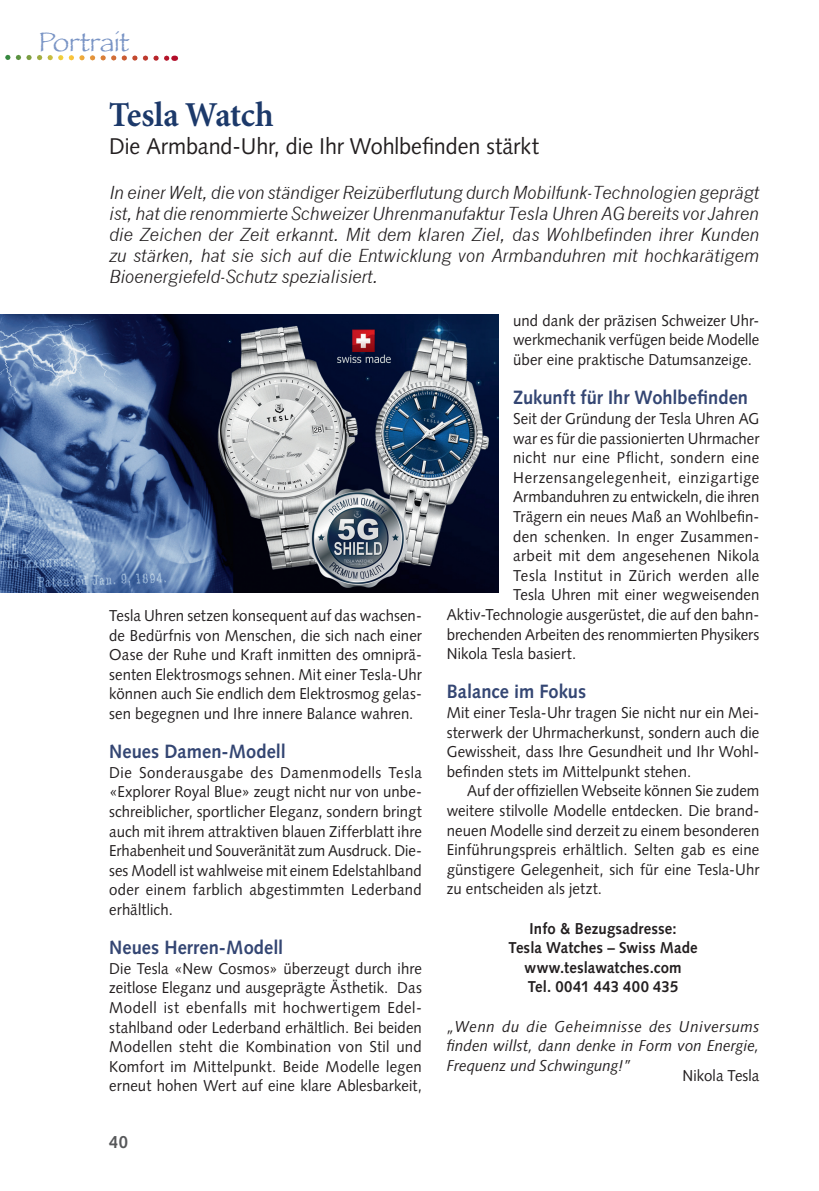
<style>
.page{position:relative;width:819px;height:1191px;background:#fff}
.page>*{position:absolute;margin:0;border:0;box-sizing:border-box;transform-origin:0 0}
.t1{font:700 35px "Minion";letter-spacing:-.005em;color:#1c396a;scale:.95 1}
.t2{font:28px "Papyrus";letter-spacing:-.005em;color:#7994c5;scale:.95 1}
.t3{font:22.75px "Winterthur";letter-spacing:-.005em;color:#231f20;scale:.95 1}
.t4{font:700 19.25px "Winterthur";letter-spacing:.005em;color:#344673;scale:.95 1}
.t5{font:italic 17.5px/21px "News Gothic";letter-spacing:-.01em;color:#231f20;text-align:justify}
.t6{font:700 17.5px "Winterthur";color:#57585a;scale:.95 1}
.t7{font:15.75px/19.6px "Winterthur";letter-spacing:.005em;color:#231f20;text-align:justify;scale:.95 1}
.t8{font:italic 15.75px/19.6px "Winterthur";letter-spacing:.005em;color:#231f20;text-align:justify;scale:.95 1}
.t9{font:700 15.75px/19.6px "Winterthur";letter-spacing:.01em;color:#231f20;text-align:center;scale:.95 1}
.t10{font:15.75px "Winterthur";letter-spacing:.025em;color:#231f20;scale:.95 1}
.t11{font:15.75px "Winterthur";letter-spacing:.04em;color:#231f20;scale:.95 1}
.t12{font:15.75px "Winterthur";letter-spacing:.035em;color:#231f20;scale:.95 1}
</style>
<div class="page">
<svg style="left:5px;top:54px;width:170px;height:7px"></svg>
<img style="left:0;top:314px;width:498px;height:278px">
<h2 class="t2" style="left:38px;top:25px;width:97px">Portrait</h2>
<h1 class="t1" style="left:109px;top:96px;width:175px">Tesla Watch</h1>
<h3 class="t3" style="left:109px;top:132px;width:454px">Die Armband-Uhr, die Ihr Wohlbefinden stärkt</h3>
<p class="t5" style="left:109px;top:182px;width:651px">In einer Welt, die von ständiger Reizüberflutung durch Mobilfunk-Technologien geprägt ist, hat die renommierte Schweizer Uhrenmanufaktur Tesla Uhren AG bereits vor Jahren die Zeichen der Zeit erkannt. Mit dem klaren Ziel, das Wohlbefinden ihrer Kunden zu stärken, hat sie sich auf die Entwicklung von Armbanduhren mit hochkarätigem Bioenergiefeld-Schutz spezialisiert.</p>
<p class="t7" style="left:109px;top:606px;width:330px">Tesla Uhren setzen konsequent auf das wachsen&shy;de Bedürfnis von Menschen, die sich nach einer Oase der Ruhe und Kraft inmitten des omniprä&shy;senten Elektrosmogs sehnen. Mit einer Tesla-Uhr können auch Sie endlich dem Elektrosmog gelas&shy;sen begegnen und Ihre innere Balance wahren.</p>
<p class="t4" style="left:109px;top:740px;width:187px">Neues Damen-Modell</p>
<p class="t7" style="left:109px;top:762px;width:331px">Die Sonderausgabe des Damenmodells Tesla «Explorer Royal Blue» zeugt nicht nur von unbe&shy;schreiblicher, sportlicher Eleganz, sondern bringt auch mit ihrem attraktiven blauen Zifferblatt ihre Erhabenheit und Souveränität zum Ausdruck. Die&shy;ses Modell ist wahlweise mit einem Edelstahlband oder einem farblich abgestimmten Lederband erhältlich.</p>
<p class="t4" style="left:109px;top:936px;width:185px">Neues Herren-Modell</p>
<p class="t7" style="left:109px;top:958px;width:331px">Die Tesla «New Cosmos» überzeugt durch ihre zeitlose Eleganz und ausgeprägte Ästhetik. Das Modell ist ebenfalls mit hochwertigem Edel&shy;stahlband oder Lederband erhältlich. Bei beiden Modellen steht die Kombination von Stil und Komfort im Mittelpunkt. Beide Modelle legen erneut hohen Wert auf eine klare Ablesbarkeit,</p>
<p class="t6" style="left:109px;top:1132px;width:21px">40</p>
<p class="t7" style="left:513px;top:311px;width:261px">und dank der präzisen Schweizer Uhr&shy;werkmechanik verfügen beide Modelle über eine praktische Datumsanzeige.</p>
<p class="t4" style="left:513px;top:386px;width:249px">Zukunft für Ihr Wohlbefinden</p>
<p class="t7" style="left:513px;top:409px;width:261px">Seit der Gründung der Tesla Uhren AG</p>
<p class="t7" style="left:513px;top:428px;width:261px">war es für die passionierten Uhrmacher</p>
<p class="t10" style="left:513px;top:448px;width:261px">nicht nur eine Pflicht, sondern eine</p>
<p class="t11" style="left:513px;top:468px;width:260px">Herzensangelegenheit, einzigartige</p>
<p class="t7" style="left:513px;top:487px;width:260px">Armbanduhren zu entwickeln, die ihren</p>
<p class="t7" style="left:513px;top:507px;width:261px">Trägern ein neues Maß an Wohlbefin-</p>
<p class="t7" style="left:513px;top:526px;width:261px">den schenken. In enger Zusammen-</p>
<p class="t10" style="left:513px;top:546px;width:261px">arbeit mit dem angesehenen Nikola</p>
<p class="t12" style="left:513px;top:566px;width:261px">Tesla Institut in Zürich werden alle</p>
<p class="t7" style="left:513px;top:585px;width:261px">Tesla Uhren mit einer wegweisenden</p>
<p class="t7" style="left:446px;top:604px;width:330px">Aktiv-Technologie ausgerüstet, die auf den bahn-</p>
<p class="t7" style="left:446px;top:624px;width:330px">brechenden Arbeiten des renommierten Physikers</p>
<p class="t7" style="left:446px;top:644px;width:138px">Nikola Tesla basiert.</p>
<p class="t4" style="left:446px;top:680px;width:148px">Balance im Fokus</p>
<p class="t7" style="left:446px;top:703px;width:330px">Mit einer Tesla-Uhr tragen Sie nicht nur ein Mei&shy;sterwerk der Uhrmacherkunst, sondern auch die Gewissheit, dass Ihre Gesundheit und Ihr Wohl&shy;befinden stets im Mittelpunkt stehen.</p>
<p class="t7" style="left:446px;top:781px;width:330px;text-indent:20px">Auf der offiziellen Webseite können Sie zudem weitere stilvolle Modelle entdecken. Die brand&shy;neuen Modelle sind derzeit zu einem besonderen Einführungspreis erhältlich. Selten gab es eine günstigere Gelegenheit, sich für eine Tesla-Uhr zu entscheiden als jetzt.</p>
<p class="t9" style="left:508px;top:918px;width:201px">Info &amp; Bezugsadresse:<br>Tesla Watches – Swiss Made www.teslawatches.com<br>Tel. 0041 443 400 435</p>
<p class="t8" style="left:446px;top:1016px;width:330px">„Wenn du die Geheimnisse des Universums finden willst, dann denke in Form von Energie, Frequenz und Schwingung!”</p>
<p class="t7" style="left:682px;top:1066px;width:82px">Nikola Tesla</p>
</div>
